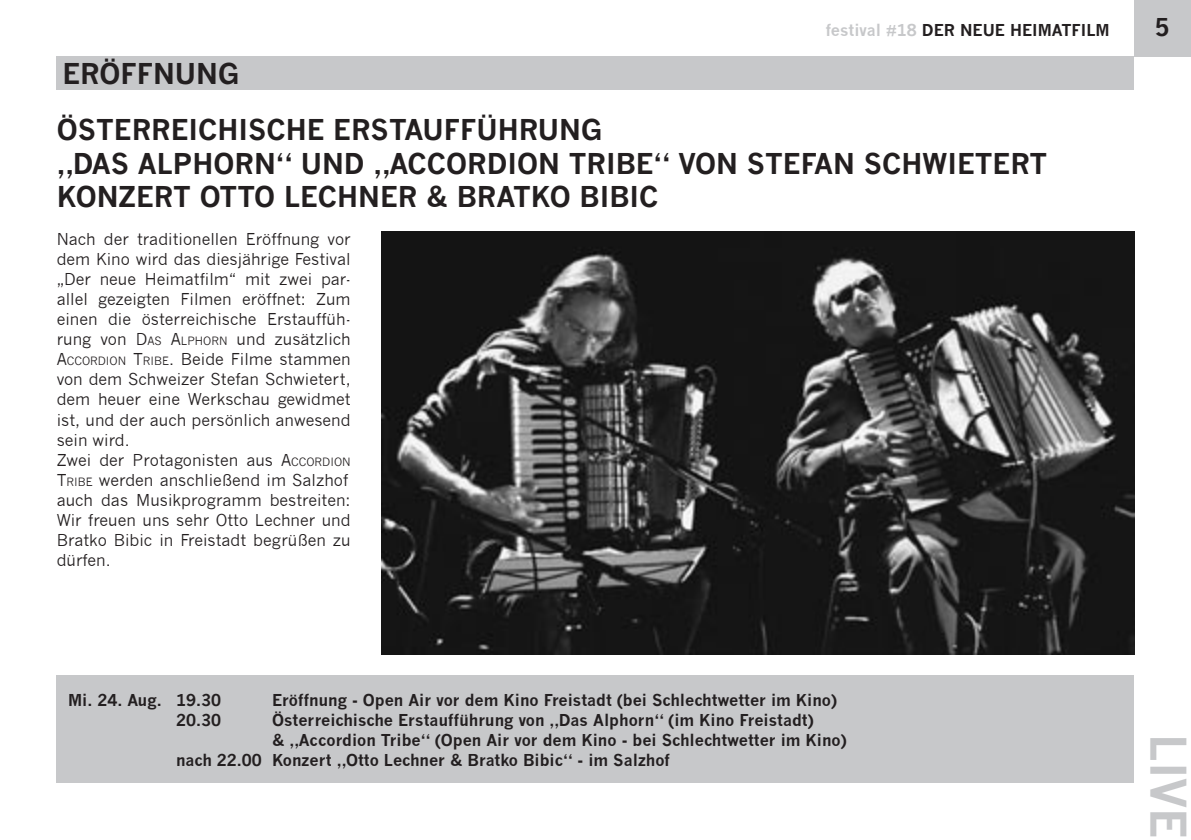
<style>
.page{position:relative;width:1191px;height:840px;background:#fff}
.page>*{position:absolute;margin:0;border:0;box-sizing:border-box;transform-origin:0 0}
.t1{font:700 48px "News Gothic";color:#c7c8ca}
.t2{font:700 28px/33.6px "News Gothic";color:#231f20}
.t3{font:16px/20px "News Gothic";color:#231f20}
.t4{font:700 16px "News Gothic";color:#231f20}
.s1{color:#c7c8ca}
.s2{font-size:11.2px}
</style>
<div class="page">
<div style="left:1134px;top:0;width:57px;height:57px;background:#c7c8ca"></div>
<div style="left:57px;top:675px;width:1077px;height:107px;background:#c7c8ca"></div>
<div style="left:57px;top:57px;width:1077px;height:33px;background:#c7c8ca"></div>
<img style="left:382px;top:231px;width:752px;height:423px">
<h2 class="t2" style="left:62px;top:56px;width:178px">eröffnung</h2>
<p class="t4" style="left:825px;top:20px;width:285px"><span class="s1">festival #18</span> der neue heimatfilm</p>
<h2 class="t2" style="left:57px;top:113px;width:992px">österreichische erstaufführung<br>„das alphorn“ und „accordion tribe“ von stefan schwietert<br>KONZERT</h2>
<h2 class="t2" style="left:200px;top:180px;width:460px">otto lechner &amp; bratko bibic</h2>
<p class="t3" style="left:57px;top:229px;width:295px">Nach der traditionellen Eröffnung vor dem Kino wird das diesjährige Festival „Der neue Heimatfilm“ mit zwei par&shy;allel gezeigten Filmen eröffnet: Zum einen die österreichische Erstauffüh&shy;rung von D<span class="s2">as</span> A<span class="s2">lphorn</span> und zusätzlich A<span class="s2">ccordion</span> T<span class="s2">ri be</span>. Beide Filme stammen von dem Schweizer Stefan Schwietert, dem heuer eine Werkschau gewidmet ist, und der auch persönlich anwesend sein wird.<br>Zwei der Protagonisten aus A<span class="s2">ccordi on </span>T<span class="s2">ri be</span> werden anschließend im Salzhof auch das Musikprogramm bestreiten:<br>Wir freuen uns sehr Otto Lechner und Bratko Bibic in Freistadt begrüßen zu dürfen.</p>
<p class="t4" style="left:68px;top:689px;width:185px">M i. 24. Aug. 19.30 E</p>
<p class="t4" style="left:282px;top:689px;width:556px">röffnung - Open Air vor dem Kino Freistadt (bei Schlechtwetter im Kino)</p>
<p class="t4" style="left:176px;top:709px;width:78px">20.30 Ö</p>
<p class="t4" style="left:284px;top:709px;width:531px">sterreichische Erstaufführung von „Das Alphorn“ (im Kino Freistadt)</p>
<p class="t4" style="left:272px;top:729px;width:576px">&amp; „Accordion Tribe“ (Open Air vor dem Kino - bei Schlechtwetter im Kino)</p>
<p class="t4" style="left:176px;top:749px;width:495px">nach 22 .00 Konzert „Otto Lechner &amp; Bratko Bibic“ - im Salzhof</p>
<h1 class="t1" style="left:1197px;top:733px;width:106px;rotate:90deg">live</h1>
</div>
